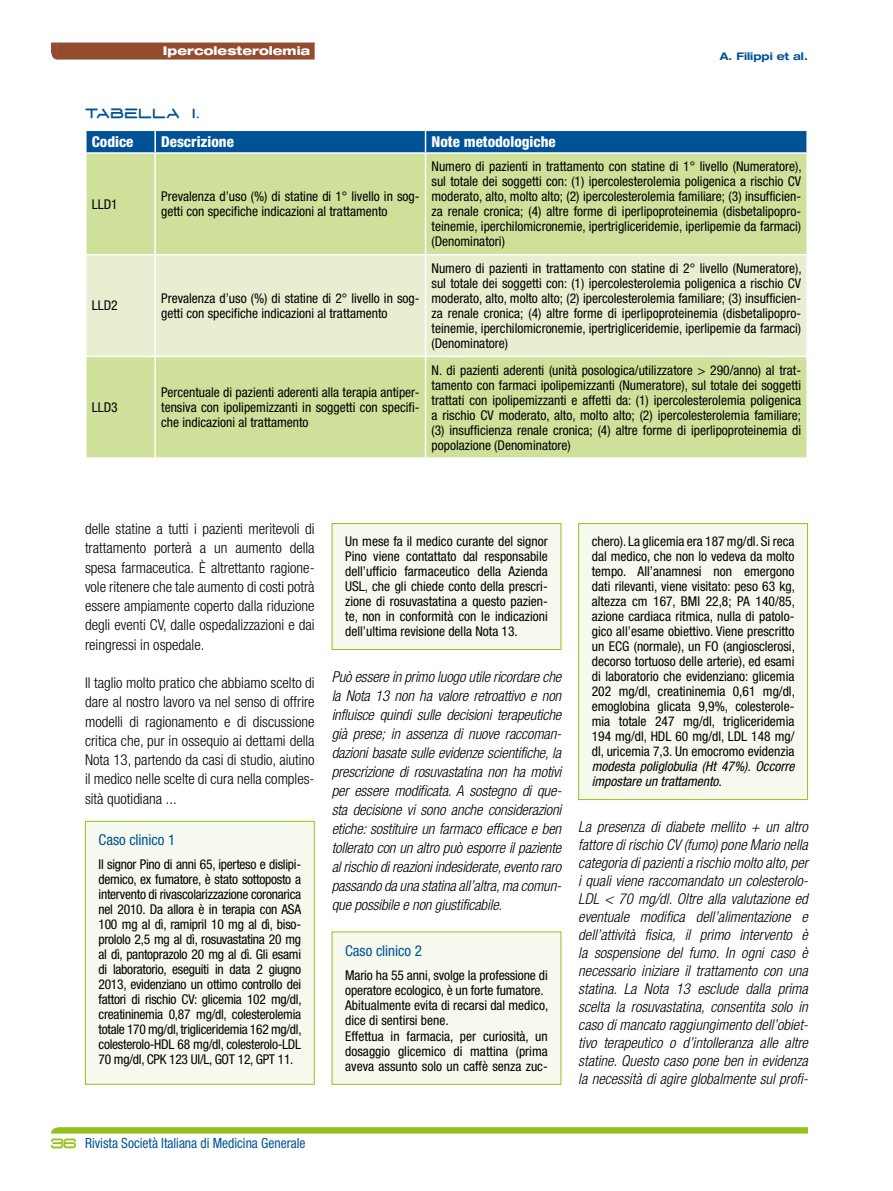
<style>
.page{position:relative;width:893px;height:1191px;background:#fff}
.page>*{position:absolute;margin:0;border:0;box-sizing:border-box;transform-origin:0 0}
.t1{font:italic 300 condensed 15px/18px "Helvetica Neue LT Std";letter-spacing:-.005em;color:#000;text-align:justify}
.t2{font:300 condensed 15px/19.2px "Helvetica Neue LT Std";color:#000;text-align:justify}
.t3{font:800 condensed 15px "Helvetica Neue LT Std";color:#fff}
.t4{font:condensed 15px "Helvetica Neue LT Std";color:#005296}
.t5{font:condensed 14.1px "Helvetica Neue LT Std";color:#005296;scale:.96 1}
.t6{font:condensed 13.5px/15px "Helvetica Neue LT Std";color:#000;text-align:justify}
.t7{font:italic condensed 13.5px/15px "Helvetica Neue LT Std";color:#000}
.t8{font:13.5px "D3 Euronism Bold";letter-spacing:.12em;color:#005296}
.t9{font:800 expanded 12px "Helvetica Neue LT Std";color:#fff}
.t10{font:700 expanded 10.5px "Helvetica Neue LT Std";color:#005296}
.s1{font-style:normal}
.s2{font-family:"D3 Euronism Bold";font-stretch:normal;font-size:13.5px;color:#94c11a}
</style>
<div class="page">
<svg style="left:51px;top:43px;width:6px;height:17px"></svg>
<div style="left:57px;top:43px;width:258px;height:17px;background:#934c2d"></div>
<svg style="left:51px;top:1127px;width:757px;height:6px;background:#97c221"></svg>
<div style="left:87px;top:154px;width:719px;height:303px;background:#cfe09a"></div>
<div style="left:87px;top:255px;width:719px;height:101px;background:#e7efd0"></div>
<div style="left:87px;top:131px;width:719px;height:21px;background:#005296"></div>
<hr style="left:154px;top:357px;width:2px;height:100px;background:#fff">
<hr style="left:425px;top:357px;width:1px;height:100px;background:#fff">
<hr style="left:154px;top:154px;width:2px;height:100px;background:#fff">
<hr style="left:425px;top:154px;width:1px;height:100px;background:#fff">
<hr style="left:85px;top:254px;width:70px;height:1px;background:#fff">
<hr style="left:85px;top:356px;width:70px;height:1px;background:#fff">
<hr style="left:155px;top:254px;width:271px;height:1px;background:#fff">
<hr style="left:154px;top:255px;width:2px;height:101px;background:#fff">
<hr style="left:155px;top:356px;width:271px;height:1px;background:#fff">
<hr style="left:426px;top:254px;width:382px;height:1px;background:#fff">
<hr style="left:425px;top:255px;width:1px;height:101px;background:#fff">
<hr style="left:426px;top:356px;width:382px;height:1px;background:#fff">
<div style="left:85px;top:821px;width:229px;height:263px;background:#f6f9ed"></div>
<div style="left:85px;top:821px;width:230px;height:263px;border:1px solid #94c11a"></div>
<div style="left:332px;top:523px;width:229px;height:126px;background:#f6f9ed"></div>
<div style="left:332px;top:523px;width:229px;height:127px;border:1px solid #94c11a"></div>
<div style="left:579px;top:523px;width:228px;height:276px;background:#f6f9ed"></div>
<div style="left:578px;top:523px;width:230px;height:277px;border:1px solid #94c11a"></div>
<div style="left:332px;top:932px;width:229px;height:152px;background:#f6f9ed"></div>
<p class="t9" style="left:163px;top:43px;width:149px">Ipercolesterolemia</p>
<p class="t10" style="left:720px;top:49px;width:90px">A. Filippi et al.</p>
<p class="t8" style="left:86px;top:108px;width:115px">TABELLA I.</p>
<p class="t3" style="left:92px;top:132px;width:43px">Codice</p>
<p class="t3" style="left:161px;top:132px;width:74px">Descrizione</p>
<p class="t3" style="left:432px;top:132px;width:126px">Note metodologiche</p>
<p class="t6" style="left:92px;top:196px;width:27px">LLD1</p>
<p class="t6" style="left:161px;top:189px;width:260px">Prevalenza d’uso (%) di statine di 1° livello in sog&shy;getti con specifiche indicazioni al trattamento</p>
<p class="t6" style="left:92px;top:298px;width:27px">LLD2</p>
<p class="t6" style="left:161px;top:290px;width:260px">Prevalenza d’uso (%) di statine di 2° livello in sog&shy;getti con specifiche indicazioni al trattamento</p>
<p class="t6" style="left:92px;top:400px;width:27px">LLD3</p>
<p class="t6" style="left:161px;top:385px;width:260px">Percentuale di pazienti aderenti alla terapia antiper&shy;tensiva con ipolipemizzanti in soggetti con specifi&shy;che indicazioni al trattamento</p>
<p class="t6" style="left:432px;top:159px;width:372px">Numero di pazienti in trattamento con statine di 1° livello (Numeratore), sul totale dei soggetti con: (1) ipercolesterolemia poligenica a rischio CV moderato, alto, molto alto; (2) ipercolesterolemia familiare; (3) insufficien&shy;za renale cronica; (4) altre forme di iperlipoproteinemia (disbetalipopro&shy;teinemie, iperchilomicronemie, ipertrigliceridemie, iperlipemie da farmaci) (Denominatori)</p>
<p class="t6" style="left:432px;top:260px;width:372px">Numero di pazienti in trattamento con statine di 2° livello (Numeratore), sul totale dei soggetti con: (1) ipercolesterolemia poligenica a rischio CV moderato, alto, molto alto; (2) ipercolesterolemia familiare; (3) insufficien&shy;za renale cronica; (4) altre forme di iperlipoproteinemia (disbetalipopro&shy;teinemie, iperchilomicronemie, ipertrigliceridemie, iperlipemie da farmaci) (Denominatore)</p>
<p class="t6" style="left:432px;top:362px;width:371px">N. di pazienti aderenti (unità posologica/utilizzatore &gt; 290/anno) al trat&shy;tamento con farmaci ipolipemizzanti (Numeratore), sul totale dei soggetti trattati con ipolipemizzanti e affetti da: (1) ipercolesterolemia poligenica a rischio CV moderato, alto, molto alto; (2) ipercolesterolemia familiare; (3) insufficienza renale cronica; (4) altre forme di iperlipoproteinemia di popolazione (Denominatore)</p>
<p class="t2" style="left:85px;top:519px;width:231px">delle statine a tutti i pazienti meritevoli di trattamento porterà a un aumento della spesa farmaceutica. è altrettanto ragione&shy;vole ritenere che tale aumento di costi potrà essere ampiamente coperto dalla riduzione degli eventi CV, dalle ospedalizzazioni e dai reingressi in ospedale.</p>
<p class="t2" style="left:85px;top:673px;width:231px">Il taglio molto pratico che abbiamo scelto di dare al nostro lavoro va nel senso di offrire modelli di ragionamento e di discussione critica che, pur in ossequio ai dettami della Nota 13, partendo da casi di studio, aiutino il medico nelle scelte di cura nella comples&shy;sità quotidiana ...</p>
<p class="t1" style="left:332px;top:667px;width:231px;line-height:18.9px">Può essere in primo luogo utile ricordare che la Nota 13 non ha valore retroattivo e non influisce quindi sulle decisioni terapeutiche già prese; in assenza di nuove raccoman&shy;dazioni basate sulle evidenze scientifiche, la prescrizione di rosuvastatina non ha motivi per essere modificata. A sostegno di que&shy;sta decisione vi sono anche considerazioni etiche: sostituire un farmaco efficace e ben tollerato con un altro può esporre il paziente al rischio di reazioni indesiderate, evento raro passando da una statina all’altra, ma comun&shy;que possibile e non giustificabile<span class="s1">.</span></p>
<p class="t6" style="left:345px;top:534px;width:204px">Un mese fa il medico curante del signor Pino viene contattato dal responsabile dell’ufficio farmaceutico della Azienda USL, che gli chiede conto della prescri&shy;zione di rosuvastatina a questo pazien&shy;te, non in conformità con le indicazioni dell’ultima revisione della Nota 13.</p>
<p class="t6" style="left:592px;top:534px;width:205px">chero). La glicemia era 187 mg/dl. Si reca dal medico, che non lo vedeva da molto tempo. All’anamnesi non emergono dati rilevanti, viene visitato: peso 63 kg, altezza cm 167, BMI 22,8; PA 140/85, azione cardiaca ritmica, nulla di patolo&shy;gico all’esame obiettivo. Viene prescritto un ECG (normale), un FO (angiosclerosi, decorso tortuoso delle arterie), ed esami di laboratorio che evidenziano: glicemia 202 mg/dl, creatininemia 0,61 mg/dl, emoglobina glicata 9,9%, colesterole&shy;mia totale 247 mg/dl, trigliceridemia 194 mg/dl, HDL 60 mg/dl, LDL 148 mg/ dl, uricemia 7,3. Un emocromo evidenzia</p>
<p class="t7" style="left:592px;top:759px;width:204px">modesta poliglobulia (Ht 47%). Occorre impostare un trattamento.</p>
<p class="t1" style="left:578px;top:818px;width:231px">La presenza di diabete mellito + un altro fattore di rischio CV (fumo) pone Mario nella categoria di pazienti a rischio molto alto, per i quali viene raccomandato un colesterolo-LDL &lt; 70 mg/dl. Oltre alla valutazione ed eventuale modifica dell’alimentazione e dell’attività fisica, il primo intervento è la sospensione del fumo. In ogni caso è necessario iniziare il trattamento con una statina. La Nota 13 esclude dalla prima scelta la rosuvastatina, consentita solo in caso di mancato raggiungimento dell’obiet&shy;tivo terapeutico o d’intolleranza alle altre statine. Questo caso pone ben in evidenza la necessità di agire globalmente sul profi-</p>
<p class="t4" style="left:99px;top:831px;width:78px">Caso clinico 1</p>
<p class="t6" style="left:99px;top:856px;width:205px">Il signor Pino di anni 65, iperteso e dislipi&shy;demico, ex fumatore, è stato sottoposto a intervento di rivascolarizzazione coronarica nel 2010. Da allora è in terapia con ASA 100 mg al dì, ramipril 10 mg al dì, biso&shy;prololo 2,5 mg al dì, rosuvastatina 20 mg al dì, pantoprazolo 20 mg al dì. Gli esami di laboratorio, eseguiti in data 2 giugno 2013, evidenziano un ottimo controllo dei fattori di rischio CV: glicemia 102 mg/dl, creatininemia 0,87 mg/dl, colesterolemia totale 170 mg/dl, trigliceridemia 162 mg/dl, colesterolo-HDL 68 mg/dl, colesterolo-LDL 70 mg/dl, CPK 123 UI/L, GOT 12, GPT 11.</p>
<p class="t4" style="left:345px;top:941px;width:78px">Caso clinico 2</p>
<p class="t6" style="left:345px;top:967px;width:205px;text-align:left">Mario ha 55 anni, svolge la professione di operatore ecologico, è un forte fumatore.<br>Abitualmente evita di recarsi dal medico, dice di sentirsi bene.<br>Effettua in farmacia, per curiosità, un dosaggio glicemico di mattina (prima aveva assunto solo un caffè senza zuc-</p>
<p class="t5" style="left:51px;top:1134px;width:267px"><span class="s2">36</span> Rivista Società Italiana di Medicina Generale</p>
</div>
